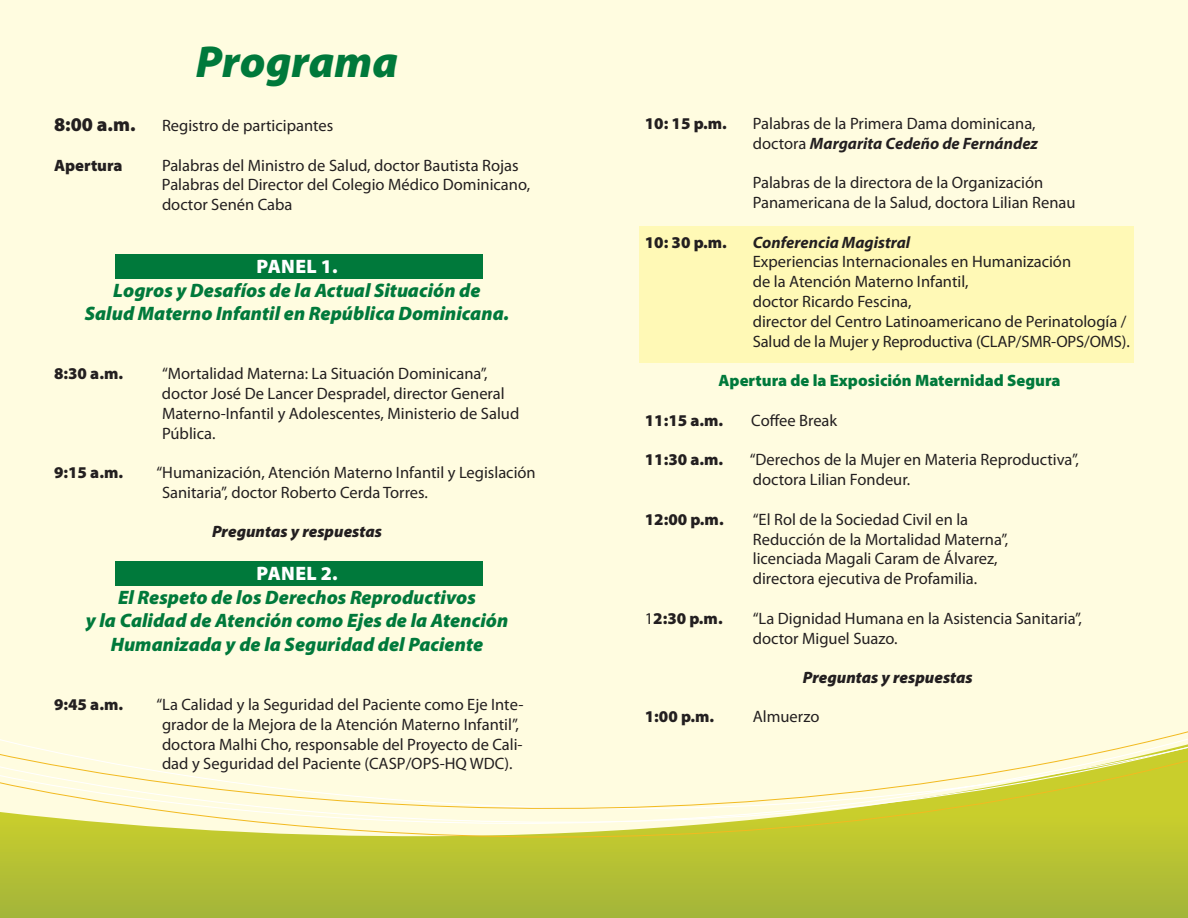
<style>
.page{position:relative;width:1188px;height:918px;background:#fff}
.page>*{position:absolute;margin:0;border:0;box-sizing:border-box;transform-origin:0 0}
.t1{font:italic 900 45px "Myriad Pro";color:#00793b}
.t2{font:italic 900 19.5px "Myriad Pro";color:#00793b}
.t3{font:900 19.5px "Myriad Pro";letter-spacing:.02em;color:#fff}
.t4{font:900 19.5px "Myriad Pro";color:#231f20}
.t5{font:16.5px/19.8px "Myriad Pro";color:#231f20}
.t6{font:900 16.5px "Myriad Pro";color:#231f20}
.t7{font:italic 700 16.5px "Myriad Pro";color:#231f20}
.t8{font:italic 900 16.5px "Myriad Pro";color:#231f20}
.t9{font:900 16.5px "Myriad Pro";color:#00793b}
.s1{font-weight:400;font-style:normal}
.s2{font-weight:400}
</style>
<div class="page">
<div style="left:0;top:0;width:1188px;height:837px;background:#fffce0"></div>
<div style="left:639px;top:227px;width:495px;height:136px;background:#fff9b6"></div>
<div style="left:115px;top:254px;width:368px;height:24px;background:#00793b"></div>
<svg style="left:0;top:868px;width:1188px;height:50px;background:#abba37"></svg>
<svg style="left:0;top:731px;width:1188px;height:137px"></svg>
<div style="left:115px;top:561px;width:368px;height:25px;background:#00793b"></div>
<p class="t1" style="left:196px;top:32px;width:204px">Programa</p>
<p class="t4" style="left:54px;top:111px;width:83px">8:00 a.m.</p>
<p class="t5" style="left:162px;top:115px;width:173px">Registro de participantes</p>
<p class="t6" style="left:54px;top:154px;width:70px">Apertura</p>
<p class="t5" style="left:162px;top:155px;width:358px">Palabras del Ministro de Salud, doctor Bautista Rojas</p>
<p class="t5" style="left:162px;top:175px;width:370px">Palabras del Director del Colegio Médico Dominicano, doctor Senén Caba</p>
<p class="t3" style="left:257px;top:254px;width:83px">PANEL 1.</p>
<p class="t2" style="left:113px;top:277px;width:369px">Logros y Desafíos de la Actual Situación de</p>
<p class="t2" style="left:85px;top:300px;width:426px">Salud Materno Infantil en República Dominicana.</p>
<p class="t6" style="left:54px;top:363px;width:71px">8:30 a.m.</p>
<p class="t5" style="left:162px;top:364px;width:327px">“Mortalidad Materna: La Situación Dominicana”,</p>
<p class="t5" style="left:162px;top:384px;width:359px">doctor José De Lancer Despradel, director General<br>Materno-Infantil y Adolescentes, Ministerio de Salud<br>Pública.</p>
<p class="t6" style="left:54px;top:462px;width:71px">9:15 a.m.</p>
<p class="t5" style="left:162px;top:463px;width:375px;text-indent:-6px">“Humanización, Atención Materno Infantil y Legislación<br>Sanitaria”, doctor Roberto Cerda Torres.</p>
<p class="t8" style="left:212px;top:521px;width:171px">Preguntas y respuestas</p>
<p class="t3" style="left:257px;top:561px;width:83px">PANEL 2.</p>
<p class="t2" style="left:118px;top:584px;width:359px">El Respeto de los Derechos Reproductivos</p>
<p class="t2" style="left:86px;top:608px;width:424px">y la Calidad de Atención como Ejes de la Atención</p>
<p class="t2" style="left:111px;top:631px;width:374px">Humanizada y de la Seguridad del Paciente</p>
<p class="t6" style="left:54px;top:693px;width:71px">9:45 a.m.</p>
<p class="t5" style="left:156px;top:694px;width:369px;text-align:center">“La Calidad y la Seguridad del Paciente como Eje Inte&shy;grador de la Mejora de la Atención Materno Infantil”, doctora Malhi Cho, responsable del Proyecto de Cali&shy;dad y Seguridad del Paciente (CASP/OPS-HQ WDC).</p>
<p class="t6" style="left:645px;top:112px;width:84px">10: 15 p.m.</p>
<p class="t5" style="left:753px;top:113px;width:284px">Palabras de la Primera Dama dominicana,</p>
<p class="t7" style="left:753px;top:132px;width:287px"><span class="s1">doctora</span> Margarita Cedeño de Fernández</p>
<p class="t5" style="left:753px;top:172px;width:292px">Palabras de la directora de la Organización</p>
<p class="t5" style="left:753px;top:192px;width:324px">Panamericana de la Salud, doctora Lilian Renau</p>
<p class="t6" style="left:645px;top:231px;width:84px">10: 30 p.m.</p>
<p class="t7" style="left:753px;top:231px;width:159px">Conferencia Magistral</p>
<p class="t5" style="left:753px;top:252px;width:320px">Experiencias Internacionales en Humanización</p>
<p class="t5" style="left:753px;top:271px;width:217px">de la Atención Materno Infantil,</p>
<p class="t5" style="left:753px;top:291px;width:160px">doctor Ricardo Fescina,</p>
<p class="t5" style="left:753px;top:311px;width:375px">director del Centro Latinoamericano de Perinatología /</p>
<p class="t5" style="left:753px;top:331px;width:379px">Salud de la Mujer y Reproductiva (CLAP/SMR-OPS/OMS).</p>
<p class="t9" style="left:719px;top:370px;width:344px">Apertura de la Exposición Maternidad Segura</p>
<p class="t6" style="left:645px;top:409px;width:80px">11:15 a.m.</p>
<p class="t5" style="left:751px;top:410px;width:88px">Coffee Break</p>
<p class="t6" style="left:645px;top:449px;width:80px">11:30 a.m.</p>
<p class="t5" style="left:750px;top:450px;width:331px">“Derechos de la Mujer en Materia Reproductiva”,</p>
<p class="t5" style="left:753px;top:469px;width:159px">doctora Lilian Fondeur.</p>
<p class="t6" style="left:645px;top:508px;width:80px">12:00 p.m.</p>
<p class="t5" style="left:753px;top:509px;width:217px">“El Rol de la Sociedad Civil en la</p>
<p class="t5" style="left:753px;top:529px;width:257px">Reducción de la Mortalidad Materna”,</p>
<p class="t5" style="left:753px;top:549px;width:246px">licenciada Magali Caram de Álvarez,</p>
<p class="t5" style="left:753px;top:568px;width:226px">directora ejecutiva de Profamilia.</p>
<p class="t6" style="left:645px;top:607px;width:79px"><span class="s2">1</span>2:30 p.m.</p>
<p class="t5" style="left:753px;top:608px;width:331px">“La Dignidad Humana en la Asistencia Sanitaria”,</p>
<p class="t5" style="left:753px;top:628px;width:146px">doctor Miguel Suazo.</p>
<p class="t8" style="left:803px;top:666px;width:171px">Preguntas y respuestas</p>
<p class="t6" style="left:645px;top:706px;width:71px">1:00 p.m.</p>
<p class="t5" style="left:753px;top:706px;width:68px">Almuerzo</p>
</div>
